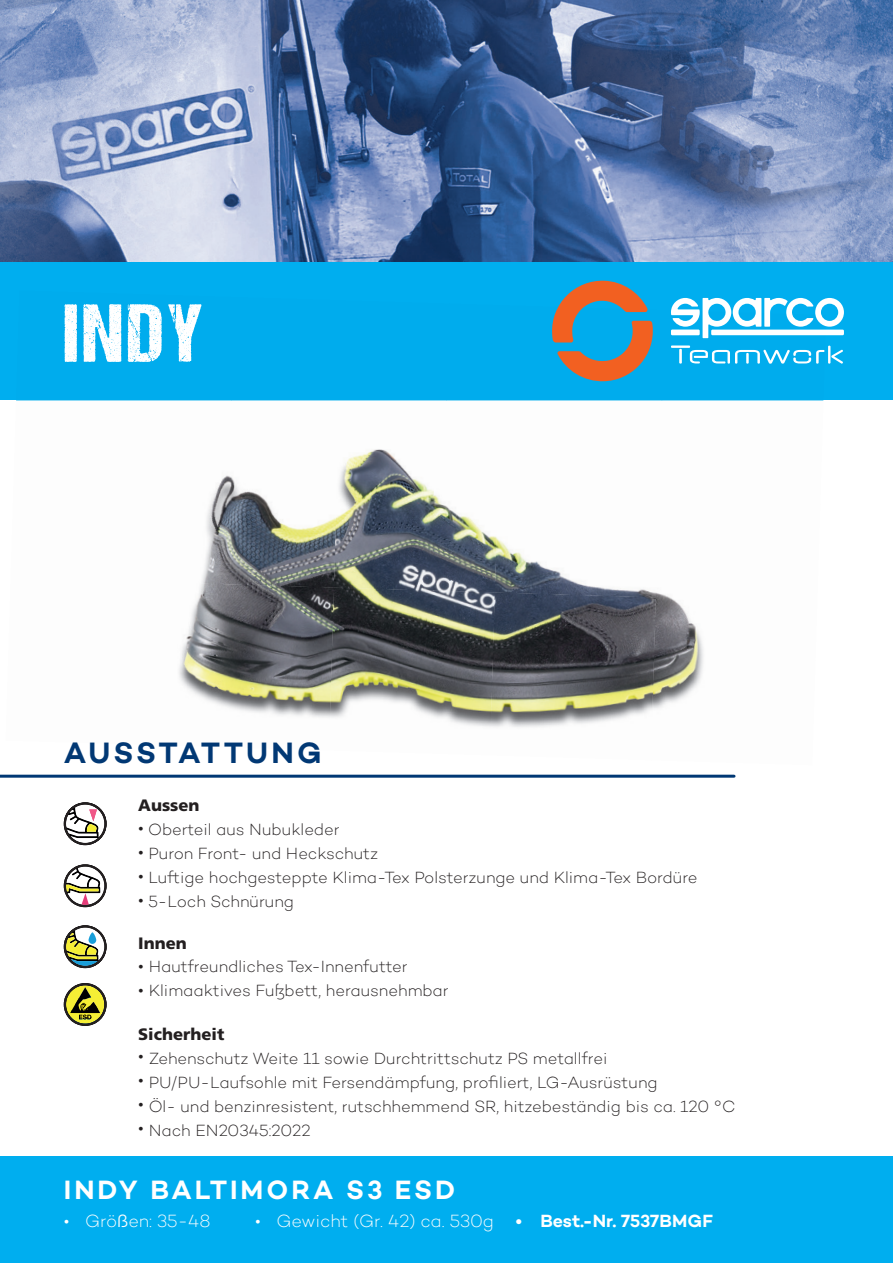
<style>
.page{position:relative;width:893px;height:1263px;background:#fff}
.page>*{position:absolute;margin:0;border:0;box-sizing:border-box;transform-origin:0 0}
.t1{font:82.5px "DCC Ash";color:#fff}
.t2{font:600 30px "Campton";letter-spacing:.09em;color:#013874}
.t3{font:600 27px "Campton";letter-spacing:.105em;color:#fff}
.t4{font:200 18px "Campton";color:#fff}
.t5{font:200 16.5px "Campton";letter-spacing:-.005em;color:#231f20}
.t6{font:900 16.5px "Frutiger LT";color:#231f20}
.s1{font-size:18px}
.s2{font-weight:300}
.s3{font-weight:600}
</style>
<div class="page">
<div style="left:0;top:1157px;width:893px;height:106px;background:#00aeef"></div>
<div style="left:0;top:261px;width:893px;height:139px;background:#00aeef"></div>
<img style="left:0;top:0;width:893px;height:261px">
<img style="left:175px;top:400px;width:216px;height:52px">
<img style="left:391px;top:400px;width:215px;height:1px">
<img style="left:201px;top:475px;width:133px;height:108px">
<img style="left:334px;top:452px;width:161px;height:135px">
<img style="left:495px;top:536px;width:155px;height:56px">
<img style="left:656px;top:592px;width:48px;height:117px">
<img style="left:179px;top:583px;width:155px;height:135px">
<img style="left:329px;top:587px;width:166px;height:140px">
<img style="left:490px;top:592px;width:166px;height:135px">
<svg style="left:552px;top:281px;width:101px;height:100px"></svg>
<hr style="left:679px;top:349px;width:3px;height:15px;background:#fff">
<hr style="left:671px;top:345px;width:19px;height:3px;background:#fff">
<svg style="left:690px;top:346px;width:153px;height:18px"></svg>
<svg style="left:671px;top:298px;width:173px;height:40px"></svg>
<hr style="left:0;top:775px;width:734px;height:3px;background:#013874">
<svg style="left:64px;top:864px;width:43px;height:43px"></svg>
<div style="left:64px;top:864px;width:43px;height:43px;border:2px solid #231f20;border-radius:50%"></div>
<svg style="left:64px;top:802px;width:43px;height:43px"></svg>
<svg style="left:64px;top:925px;width:43px;height:43px"></svg>
<svg style="left:89px;top:932px;width:7px;height:12px"></svg>
<div style="left:64px;top:925px;width:43px;height:43px;border:2px solid #231f20;border-radius:50%"></div>
<svg style="left:64px;top:983px;width:42px;height:43px"></svg>
<div style="left:64px;top:983px;width:43px;height:43px;border:2px solid #231f20;border-radius:50%"></div>
<h1 class="t1" style="left:64px;top:289px;width:140px">INDY</h1>
<h2 class="t2" style="left:64px;top:734px;width:259px">AUSSTATTUNG</h2>
<p class="t6" style="left:138px;top:796px;width:63px">Aussen</p>
<p class="t5" style="left:138px;top:820px;width:203px"><span class="s1">•</span> Oberteil aus Nubukleder</p>
<p class="t5" style="left:138px;top:844px;width:241px"><span class="s1">•</span> Puron Front- und Heckschutz</p>
<p class="t5" style="left:138px;top:868px;width:561px"><span class="s1">•</span> Luftige hochgesteppte Klima-Tex Polsterzunge und Klima-Tex Bordüre</p>
<p class="t5" style="left:138px;top:892px;width:157px"><span class="s1">•</span> 5-Loch Schnürung</p>
<p class="t6" style="left:138px;top:934px;width:50px">Innen</p>
<p class="t5" style="left:138px;top:956px;width:271px"><span class="s1">•</span> Hautfreundliches Tex-Innenfutter</p>
<p class="t5" style="left:138px;top:980px;width:312px"><span class="s1">•</span> Klimaaktives Fußbett, herausnehmbar</p>
<p class="t6" style="left:138px;top:1024px;width:88px">Sicherheit</p>
<p class="t5" style="left:138px;top:1048px;width:471px"><span class="s1">•</span> Zehenschutz Weite 11 sowie Durchtrittschutz PS metallfrei</p>
<p class="t5" style="left:138px;top:1072px;width:521px"><span class="s1">•</span> PU/PU-Laufsohle mit Fersendämpfung, profiliert, LG-Ausrüstung</p>
<p class="t5" style="left:138px;top:1096px;width:599px"><span class="s1">•</span> Öl- und benzinresistent, rutschhemmend SR, hitzebeständig bis ca. 120 °C</p>
<p class="t5" style="left:138px;top:1120px;width:174px"><span class="s1">•</span> Nach EN20345:2022</p>
<h3 class="t3" style="left:64px;top:1172px;width:392px">INDY BALTIMORA S3 ESD</h3>
<p class="t4" style="left:64px;top:1209px;width:148px">• Grö<span class="s2">ß</span>en: 35-48</p>
<p class="t4" style="left:255px;top:1209px;width:459px">• Gewicht (Gr. 42) ca. 530g <span class="s3">• Best.-Nr. 7537BMGF</span></p>
</div>
